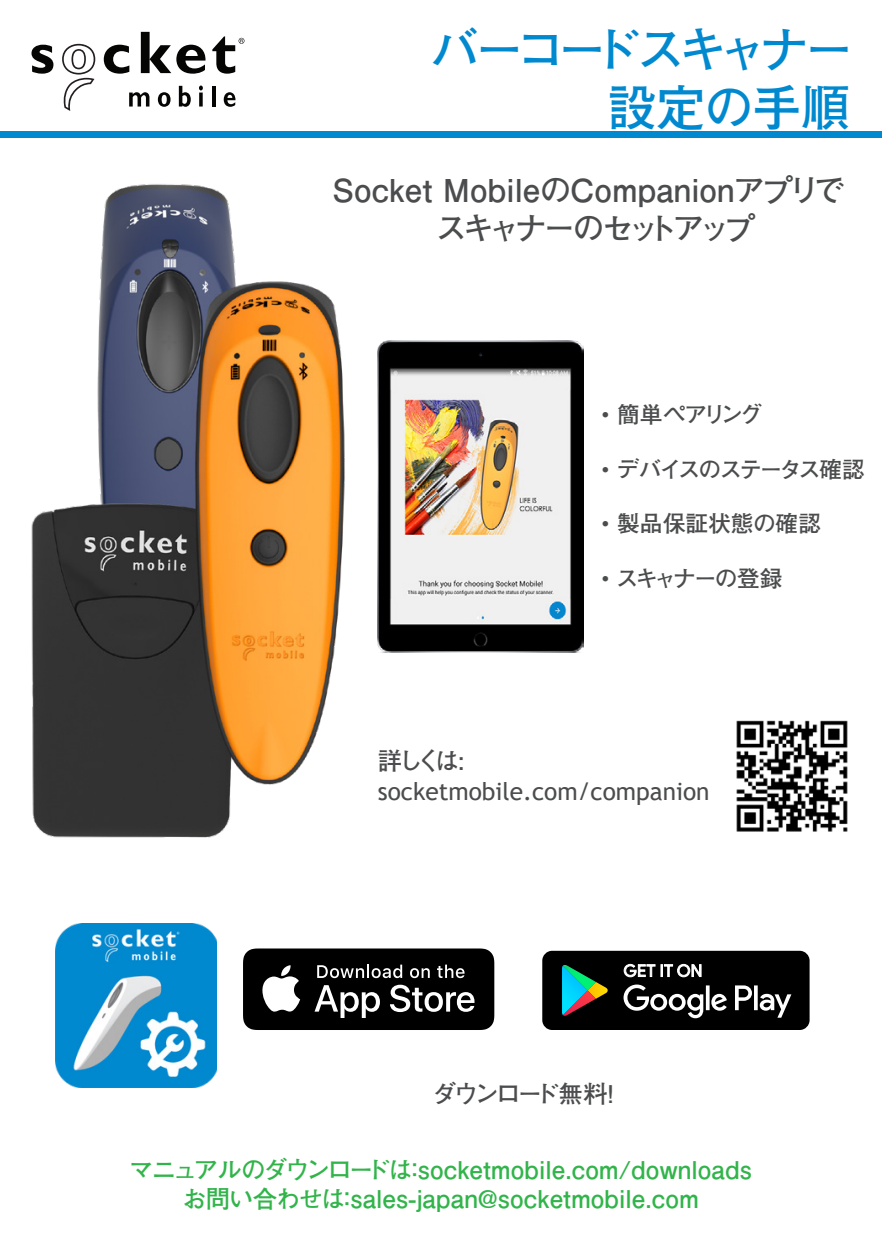
<style>
.page{position:relative;width:882px;height:1260px;background:#fff}
.page>*{position:absolute;margin:0;border:0;box-sizing:border-box;transform-origin:0 0}
.t1{font:700 49px/58.8px "Futo Go B101 Pr 6 N";letter-spacing:-.13em;color:#0089cf;text-align:right}
.t2{font:700 31.5px "Futo Go B101 Pr 6 N";color:#4b4c4d}
.t3{font:700 31.5px "Futo Go B101 Pr 6 N";letter-spacing:-.17em;color:#4b4c4d}
.t4{font:700 24.5px "Futo Go B101 Pr 6 N";color:#31b44a}
.t5{font:24.5px "Trebuchet MS";color:#4b4c4d}
.t6{font:700 24.5px "Futo Go B101 Pr 6 N";letter-spacing:-.135em;color:#4b4c4d}
.t7{font:700 22.75px "Futo Go B101 Pr 6 N";letter-spacing:-.11em;color:#4b4c4d}
.t8{font:700 22.75px "Futo Go B101 Pr 6 N";color:#4b4c4d}
.t9{font:700 22.75px "Futo Go B101 Pr 6 N";letter-spacing:-.075em;color:#4b4c4d}
.t10{font:700 22.75px "Futo Go B101 Pr 6 N";letter-spacing:-.105em;color:#4b4c4d}
</style>
<div class="page">
<img style="left:31px;top:184px;width:314px;height:653px">
<svg style="left:32px;top:45px;width:21px;height:29px"></svg>
<svg style="left:104px;top:45px;width:25px;height:29px"></svg>
<svg style="left:141px;top:32px;width:65px;height:42px"></svg>
<svg style="left:62px;top:44px;width:33px;height:67px"></svg>
<svg style="left:129px;top:92px;width:20px;height:15px"></svg>
<svg style="left:158px;top:92px;width:13px;height:15px"></svg>
<svg style="left:179px;top:86px;width:12px;height:21px"></svg>
<svg style="left:199px;top:86px;width:4px;height:21px"></svg>
<hr style="left:212px;top:86px;width:3px;height:21px;background:#050504">
<svg style="left:224px;top:92px;width:12px;height:15px"></svg>
<svg style="left:212px;top:36px;width:32px;height:38px"></svg>
<div style="left:0;top:132px;width:882px;height:6px;background:#0089cf"></div>
<img style="left:736px;top:720px;width:112px;height:112px">
<svg style="left:243px;top:948px;width:251px;height:82px;background:#2b2b2b"></svg>
<div style="left:542px;top:951px;width:268px;height:79px;background:#000;border-radius:10px"></div>
<svg style="left:624px;top:964px;width:31px;height:13px"></svg>
<svg style="left:661px;top:964px;width:40px;height:13px"></svg>
<svg style="left:624px;top:985px;width:167px;height:33px"></svg>
<svg style="left:562px;top:965px;width:46px;height:51px"></svg>
<img style="left:55px;top:923px;width:161px;height:164px">
<img style="left:378px;top:341px;width:206px;height:311px">
<h1 class="t1" style="left:431px;top:18px;width:424px">バーコードスキャナー設定の手順</h1>
<p class="t2" style="left:333px;top:165px;width:514px">Socket MobileのCompanionアプリで</p>
<p class="t3" style="left:436px;top:203px;width:322px">スキャナーのセットアップ</p>
<p class="t10" style="left:602px;top:396px;width:162px">• 簡単ペアリング</p>
<p class="t7" style="left:602px;top:451px;width:265px">• デバイスのステータス確認</p>
<p class="t8" style="left:602px;top:505px;width:221px">• 製品保証状態の確認</p>
<p class="t9" style="left:602px;top:560px;width:183px">• スキャナーの登録</p>
<p class="t6" style="left:378px;top:741px;width:88px">詳しくは:</p>
<p class="t5" style="left:378px;top:776px;width:333px">socketmobile.com/companion</p>
<p class="t6" style="left:432px;top:1074px;width:183px">ダウンロード無料!</p>
<p class="t4" style="left:129px;top:1150px;width:624px">マニュアルのダウンロードは：socketmobile.com/downloads</p>
<p class="t4" style="left:182px;top:1179px;width:518px">お問い合わせは：sales-japan@socketmobile.com</p>
</div>
